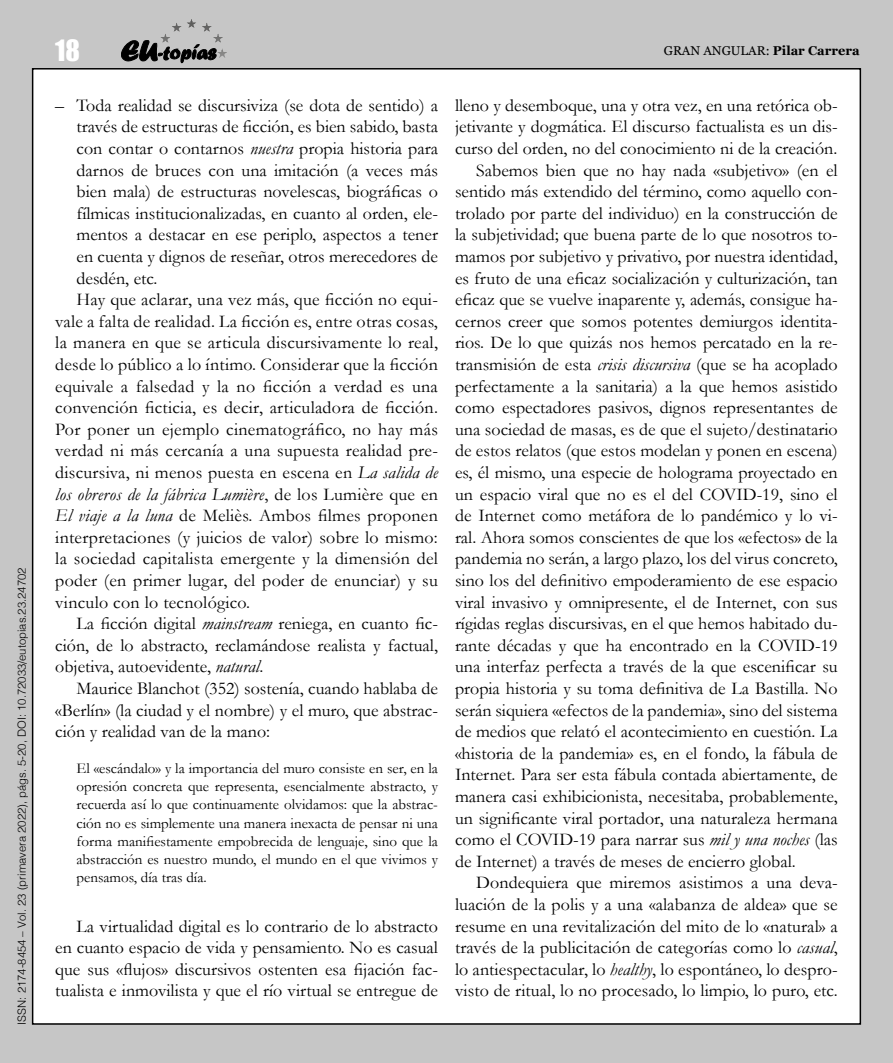
<style>
.page{position:relative;width:893px;height:1063px;background:#c6c6c6}
.page>*{position:absolute;margin:0;border:0;box-sizing:border-box;transform-origin:0 0}
.t1{font:27px "Impact";color:#fff}
.Articulo_parrafo{font:18px/21.6px "Garamond";color:#000;text-align:justify}
.Articulo_citas{font:15px/18.3px "Garamond";color:#000;text-align:justify}
.t2{font:12.75px "Georgia";color:#000}
.t3{font:300 11.25px "Helvetica";color:#000}
.s1{font-weight:700}
.s2{font-style:italic}
</style>
<div class="page">
<div style="left:33px;top:69px;width:827px;height:955px;background:#fff"></div>
<svg style="left:121px;top:40px;width:95px;height:23px"></svg>
<hr style="left:161px;top:19px;width:66px;height:1px;background:#585857">
<hr style="left:161px;top:20px;width:66px;height:1px;background:#595958">
<hr style="left:161px;top:21px;width:66px;height:1px;background:#5a5a59">
<hr style="left:161px;top:22px;width:66px;height:1px;background:#5c5c5b">
<hr style="left:161px;top:23px;width:66px;height:1px;background:#5d5d5c">
<hr style="left:161px;top:24px;width:66px;height:1px;background:#5f5f5e">
<hr style="left:161px;top:25px;width:66px;height:1px;background:#60605f">
<hr style="left:161px;top:26px;width:66px;height:1px;background:#626261">
<hr style="left:161px;top:27px;width:66px;height:1px;background:#636362">
<hr style="left:161px;top:28px;width:66px;height:1px;background:#656464">
<hr style="left:161px;top:29px;width:66px;height:1px;background:#666565">
<hr style="left:161px;top:30px;width:66px;height:1px;background:#676766">
<hr style="left:161px;top:31px;width:66px;height:1px;background:#696868">
<hr style="left:161px;top:32px;width:66px;height:1px;background:#6a6969">
<hr style="left:161px;top:33px;width:66px;height:1px;background:#6c6b6b">
<hr style="left:161px;top:34px;width:66px;height:1px;background:#6c6c6c">
<hr style="left:161px;top:35px;width:66px;height:1px;background:#6e6e6d">
<hr style="left:161px;top:36px;width:66px;height:1px;background:#6f6f6e">
<hr style="left:161px;top:37px;width:66px;height:1px;background:#717170">
<hr style="left:161px;top:38px;width:66px;height:1px;background:#727271">
<hr style="left:161px;top:39px;width:66px;height:1px;background:#747473">
<hr style="left:161px;top:40px;width:66px;height:1px;background:#757574">
<hr style="left:161px;top:41px;width:66px;height:1px;background:#767675">
<hr style="left:161px;top:42px;width:66px;height:1px;background:#787877">
<hr style="left:161px;top:43px;width:66px;height:1px;background:#797978">
<hr style="left:161px;top:44px;width:66px;height:1px;background:#7b7b7a">
<hr style="left:161px;top:45px;width:66px;height:1px;background:#7c7c7b">
<hr style="left:161px;top:46px;width:66px;height:1px;background:#7e7d7d">
<hr style="left:161px;top:47px;width:66px;height:1px;background:#7f7e7e">
<hr style="left:161px;top:48px;width:66px;height:1px;background:#818080">
<hr style="left:161px;top:49px;width:66px;height:1px;background:#828181">
<hr style="left:161px;top:50px;width:66px;height:1px;background:#828282">
<hr style="left:161px;top:51px;width:66px;height:1px;background:#848483">
<hr style="left:161px;top:52px;width:66px;height:1px;background:#858584">
<hr style="left:161px;top:53px;width:66px;height:1px;background:#878786">
<hr style="left:161px;top:54px;width:66px;height:1px;background:#888887">
<hr style="left:161px;top:55px;width:66px;height:1px;background:#898989">
<hr style="left:161px;top:56px;width:66px;height:1px;background:#8a8a8a">
<hr style="left:161px;top:57px;width:66px;height:1px;background:#8c8c8b">
<p class="t3" style="left:12px;top:1025px;width:459px;rotate:-90deg">ISSN: 2174-8454 – Vol. 23 (primavera 2022), págs. 5-20, DOI: 10.72033/eutopias.23.24702</p>
<h1 class="t1" style="left:55px;top:29px;width:26px">18</h1>
<p class="t2" style="left:664px;top:41px;width:197px">GRAN ANGULAR: <span class="s1">Pilar Carrera</span></p>
<p class="Articulo_parrafo" style="left:77px;top:94px;width:363px;text-indent:-21px">– Toda realidad se discursiviza (se dota de sentido) a través de estructuras de ficción, es bien sabido, basta con contar o contarnos <span class="s2">nuestra</span> propia historia para darnos de bruces con una imitación (a veces más bien mala) de estructuras novelescas, biográficas o fílmicas institucionalizadas, en cuanto al orden, ele&shy;mentos a destacar en ese periplo, aspectos a tener en cuenta y dignos de reseñar, otros merecedores de desdén, etc.</p>
<p class="Articulo_parrafo" style="left:55px;top:288px;width:384px;text-indent:21px">Hay que aclarar, una vez más, que ficción no equi&shy;vale a falta de realidad. La ficción es, entre otras cosas, la manera en que se articula discursivamente lo real, desde lo público a lo íntimo. Considerar que la ficción equivale a falsedad y la no ficción a verdad es una convención ficticia, es decir, articuladora de ficción.<br>Por poner un ejemplo cinematográfico, no hay más verdad ni más cercanía a una supuesta realidad pre&shy;discursiva, ni menos puesta en escena en <span class="s2">La salida de los obreros de la fábrica Lumière</span>, de los Lumière que en <span class="s2">El viaje a la luna</span> de Meliès. Ambos filmes proponen interpretaciones (y juicios de valor) sobre lo mismo: la sociedad capitalista emergente y la dimensión del poder (en primer lugar, del poder de enunciar) y su vinculo con lo tecnológico.</p>
<p class="Articulo_parrafo" style="left:55px;top:612px;width:384px;text-indent:21px">La ficción digital <span class="s2">mainstream</span> reniega, en cuanto fic&shy;ción, de lo abstracto, reclamándose realista y factual, objetiva, autoevidente, <span class="s2">natural</span>.</p>
<p class="Articulo_parrafo" style="left:55px;top:677px;width:384px;text-indent:21px">Maurice Blanchot (352) sostenía, cuando hablaba de «Berlín» (la ciudad y el nombre) y el muro, que abstrac&shy;ción y realidad van de la mano:</p>
<p class="Articulo_citas" style="left:77px;top:758px;width:363px">El «escándalo» y la importancia del muro consiste en ser, en la opresión concreta que representa, esencialmente abstracto, y recuerda así lo que continuamente olvidamos: que la abstrac&shy;ción no es simplemente una manera inexacta de pensar ni una forma manifiestamente empobrecida de lenguaje, sino que la abstracción es nuestro mundo, el mundo en el que vivimos y pensamos, día tras día.</p>
<p class="Articulo_parrafo" style="left:55px;top:915px;width:384px;text-indent:21px">La virtualidad digital es lo contrario de lo abstracto en cuanto espacio de vida y pensamiento. No es casual que sus «flujos» discursivos ostenten esa fijación fac&shy;tualista e inmovilista y que el río virtual se entregue de</p>
<p class="Articulo_parrafo" style="left:455px;top:94px;width:384px">lleno y desemboque, una y otra vez, en una retórica ob&shy;jetivante y dogmática. El discurso factualista es un dis&shy;curso del orden, no del conocimiento ni de la creación.</p>
<p class="Articulo_parrafo" style="left:455px;top:159px;width:384px;text-indent:21px">Sabemos bien que no hay nada «subjetivo» (en el sentido más extendido del término, como aquello con&shy;trolado por parte del individuo) en la construcción de la subjetividad; que buena parte de lo que nosotros to&shy;mamos por subjetivo y privativo, por nuestra identidad, es fruto de una eficaz socialización y culturización, tan eficaz que se vuelve inaparente y, además, consigue ha&shy;cernos creer que somos potentes demiurgos identita&shy;rios. De lo que quizás nos hemos percatado en la re&shy;transmisión de esta <span class="s2">crisis discursiva</span> (que se ha acoplado perfectamente a la sanitaria) a la que hemos asistido como espectadores pasivos, dignos representantes de una sociedad de masas, es de que el sujeto/destinatario de estos relatos (que estos modelan y ponen en escena) es, él mismo, una especie de holograma proyectado en un espacio viral que no es el del COVID-19, sino el de Internet como metáfora de lo pandémico y lo vi&shy;ral. Ahora somos conscientes de que los «efectos» de la pandemia no serán, a largo plazo, los del virus concreto, sino los del definitivo empoderamiento de ese espacio viral invasivo y omnipresente, el de Internet, con sus rígidas reglas discursivas, en el que hemos habitado du&shy;rante décadas y que ha encontrado en la COVID-19 una interfaz perfecta a través de la que escenificar su propia historia y su toma definitiva de La Bastilla. No serán siquiera «efectos de la pandemia», sino del sistema de medios que relató el acontecimiento en cuestión. La «historia de la pandemia» es, en el fondo, la fábula de Internet. Para ser esta fábula contada abiertamente, de manera casi exhibicionista, necesitaba, probablemente, un significante viral portador, una naturaleza hermana como el COVID-19 para narrar sus <span class="s2">mil y una noches</span> (las de Internet) a través de meses de encierro global.</p>
<p class="Articulo_parrafo" style="left:455px;top:872px;width:384px;text-indent:21px">Dondequiera que miremos asistimos a una deva&shy;luación de la polis y a una «alabanza de aldea» que se resume en una revitalización del mito de lo «natural» a través de la publicitación de categorías como lo <span class="s2">casual</span>, lo antiespectacular, lo <span class="s2">healthy</span>, lo espontáneo, lo despro&shy;visto de ritual, lo no procesado, lo limpio, lo puro, etc.</p>
</div>
